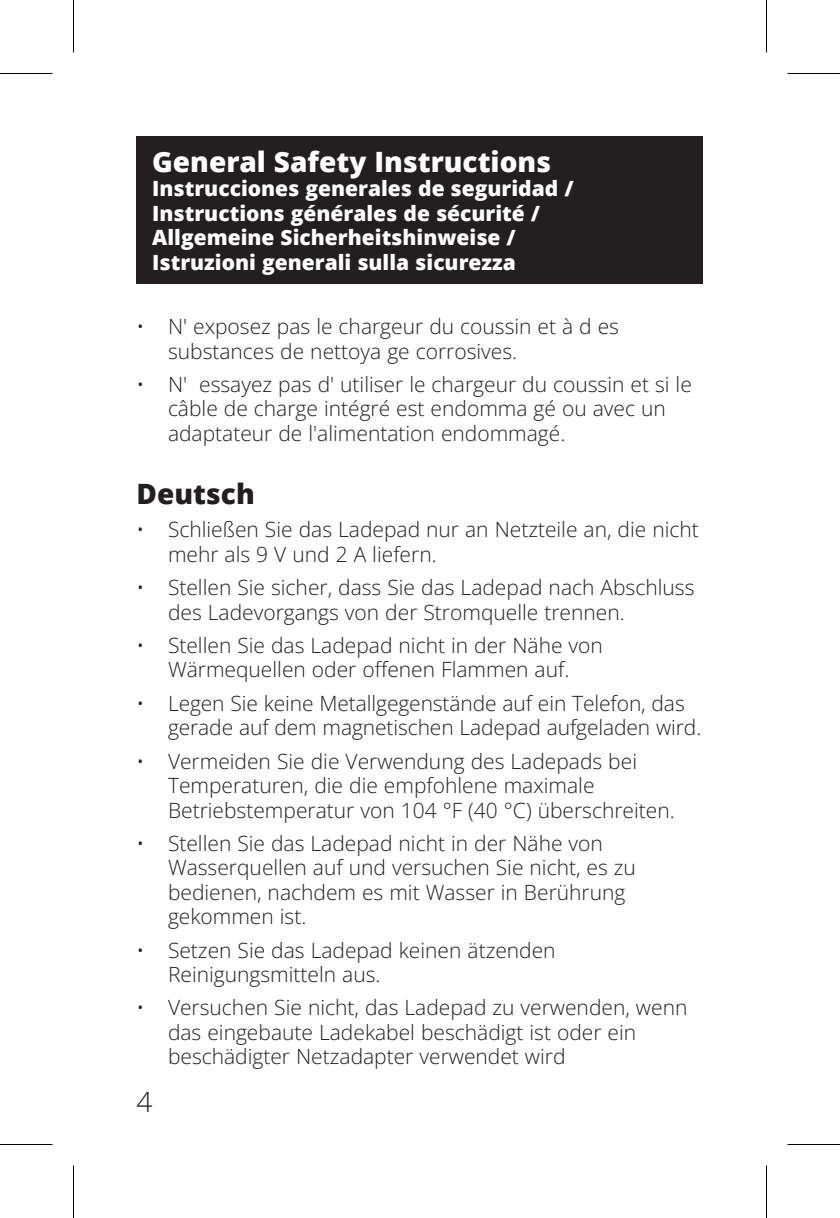
<style>
.page{position:relative;width:840px;height:1218px;background:#fff}
.page>*{position:absolute;margin:0;border:0;box-sizing:border-box;transform-origin:0 0}
.t1{font:800 28px "Open Sans";color:#fff}
.t2{font:800 28px "Open Sans";color:#231f20}
.t3{font:28px "Open Sans";color:#231f20}
.t4{font:21px/24.5px "Open Sans";color:#231f20}
.t5{font:800 21px/24.5px "Open Sans";color:#fff}
</style>
<div class="page">
<div style="left:136px;top:136px;width:567px;height:148px;background:#231f20"></div>
<hr style="left:0;top:73px;width:52px;height:1px;background:#000">
<hr style="left:788px;top:73px;width:52px;height:1px;background:#000">
<hr style="left:0;top:1144px;width:52px;height:1px;background:#000">
<hr style="left:788px;top:1144px;width:52px;height:1px;background:#000">
<hr style="left:73px;top:0;width:1px;height:52px;background:#000">
<hr style="left:73px;top:1166px;width:1px;height:52px;background:#000">
<hr style="left:766px;top:0;width:1px;height:52px;background:#000">
<hr style="left:766px;top:1166px;width:1px;height:52px;background:#000">
<p class="t1" style="left:152px;top:140px;width:400px">General Safety Instructions</p>
<p class="t5" style="left:152px;top:175px;width:423px">Instrucciones generales de seguridad / Instructions générales de sécurité / Allgemeine Sicherheitshinweise / Istruzioni generali sulla sicurezza</p>
<p class="t4" style="left:168px;top:314px;width:453px;text-indent:-32px">• N' exposez pas le chargeur du coussin et à d es substances de nettoya ge corrosives.</p>
<p class="t4" style="left:168px;top:372px;width:525px;text-indent:-32px">• N' essayez pas d' utiliser le chargeur du coussin et si le câble de charge intégré est endomma gé ou avec un adaptateur de l'alimentation endommagé.</p>
<p class="t2" style="left:136px;top:472px;width:120px">Deutsch</p>
<p class="t4" style="left:168px;top:517px;width:532px;text-indent:-32px">• Schließen Sie das Ladepad nur an Netzteile an, die nicht mehr als 9 V und 2 A liefern.</p>
<p class="t4" style="left:168px;top:575px;width:528px;text-indent:-32px">• Stellen Sie sicher, dass Sie das Ladepad nach Abschluss des Ladevorgangs von der Stromquelle trennen.</p>
<p class="t4" style="left:136px;top:632px;width:468px;text-align:center">• Stellen Sie das Ladepad nicht in der Nähe von<br>Wärmequellen oder offenen Flammen auf.</p>
<p class="t4" style="left:168px;top:690px;width:535px;text-indent:-32px">• Legen Sie keine Metallgegenstände auf ein Telefon, das gerade auf dem magnetischen Ladepad aufgeladen wird.</p>
<p class="t4" style="left:168px;top:748px;width:508px;text-indent:-32px">• Vermeiden Sie die Verwendung des Ladepads bei<br>Temperaturen, die die empfohlene maximale<br>Betriebstemperatur von 104 °F (40 °C) überschreiten.</p>
<p class="t4" style="left:168px;top:830px;width:470px;text-indent:-32px">• Stellen Sie das Ladepad nicht in der Nähe von Wasserquellen auf und versuchen Sie nicht, es zu bedienen, nachdem es mit Wasser in Berührung gekommen ist.</p>
<p class="t4" style="left:168px;top:937px;width:389px;text-indent:-32px">• Setzen Sie das Ladepad keinen ätzenden<br>Reinigungsmitteln aus.</p>
<p class="t4" style="left:168px;top:995px;width:521px;text-indent:-32px">• Versuchen Sie nicht, das Ladepad zu verwenden, wenn das eingebaute Ladekabel beschädigt ist oder ein beschädigter Netzadapter verwendet wird</p>
<h1 class="t3" style="left:136px;top:1083px;width:17px">4</h1>
</div>
